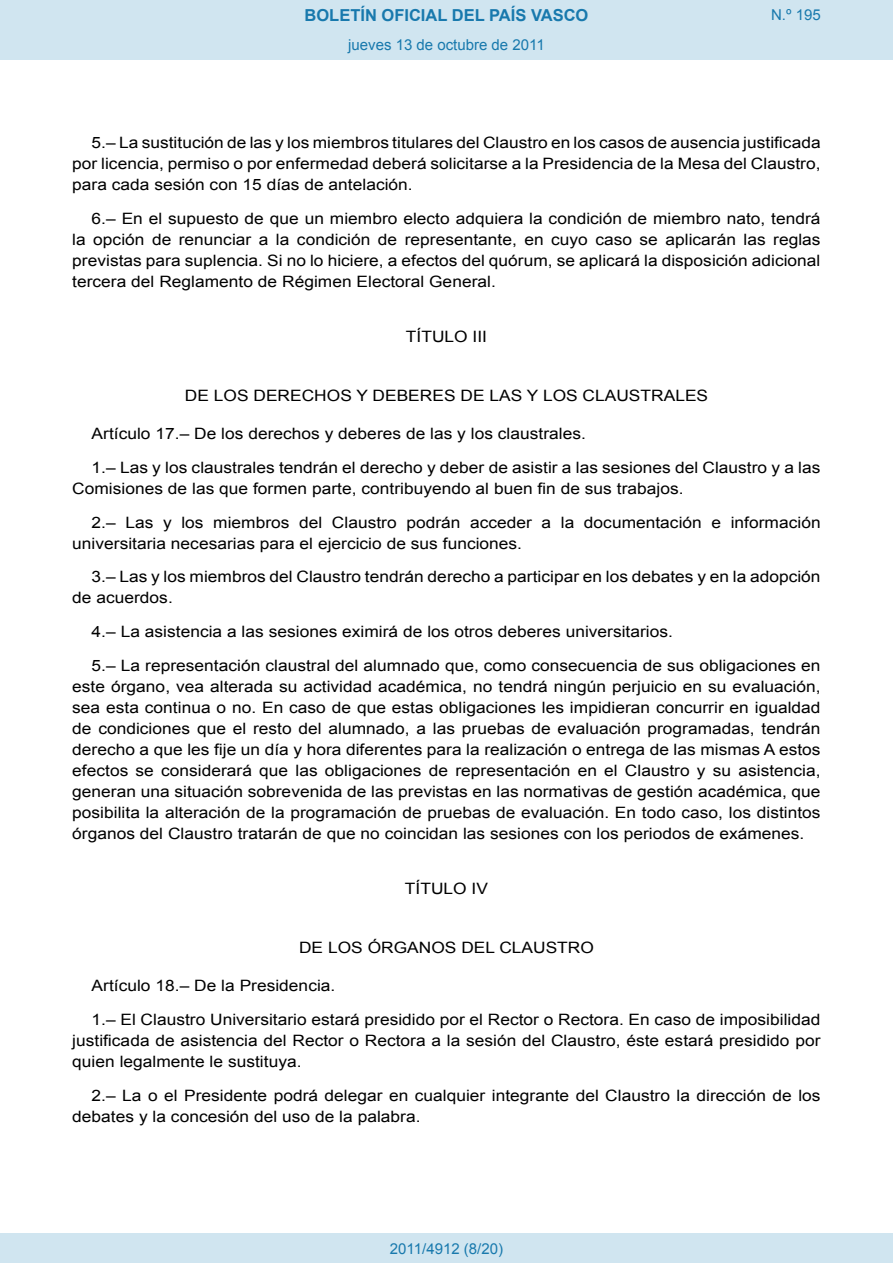
<style>
.page{position:relative;width:893px;height:1263px;background:#fff}
.page>*{position:absolute;margin:0;border:0;box-sizing:border-box;transform-origin:0 0}
.t1{font:700 16.5px "Arial";color:#1879ad}
.BOPVDetalle{font:15.6px/21px "Arial";color:#000;text-align:justify;scale:1.11 1}
.BOPVClave{font:15.6px "Arial";color:#000;scale:1.11 1}
.Paginacion_Centro{font:15px "Arial";color:#1879ad}
</style>
<div class="page">
<div style="left:0;top:0;width:893px;height:60px;background:#d0e5f0"></div>
<div style="left:0;top:1233px;width:893px;height:30px;background:#d0e5f0"></div>
<p class="t1" style="left:305px;top:4px;width:285px">BOLETÍN OFICIAL DEL PAÍS VASCO</p>
<p class="Paginacion_Centro" style="left:348px;top:35px;width:198px">jueves 13 de octubre de 2011</p>
<p class="Paginacion_Centro" style="left:771px;top:5px;width:51px">N.º 195</p>
<p class="BOPVDetalle" style="left:72px;top:132px;width:676px;text-indent:19px">5.– La sustitución de las y los miembros titulares del Claustro en los casos de ausencia justificada por licencia, permiso o por enfermedad deberá solicitarse a la Presidencia de la Mesa del Claustro, para cada sesión con 15 días de antelación.</p>
<p class="BOPVDetalle" style="left:72px;top:208px;width:676px;text-indent:19px">6.– En el supuesto de que un miembro electo adquiera la condición de miembro nato, tendrá la opción de renunciar a la condición de representante, en cuyo caso se aplicarán las reglas previstas para suplencia. Si no lo hiciere, a efectos del quórum, se aplicará la disposición adicional tercera del Reglamento de Régimen Electoral General.</p>
<p class="BOPVClave" style="left:406px;top:326px;width:75px">TÍTULO III</p>
<p class="BOPVClave" style="left:185px;top:385px;width:473px">DE LOS DERECHOS Y DEBERES DE LAS Y LOS CLAUSTRALES</p>
<p class="BOPVDetalle" style="left:92px;top:423px;width:447px">Artículo 17.– De los derechos y deberes de las y los claustrales.</p>
<p class="BOPVDetalle" style="left:72px;top:457px;width:676px;text-indent:19px">1.– Las y los claustrales tendrán el derecho y deber de asistir a las sesiones del Claustro y a las<br>Comisiones de las que formen parte, contribuyendo al buen fin de sus trabajos.</p>
<p class="BOPVDetalle" style="left:72px;top:512px;width:676px;text-indent:19px">2.– Las y los miembros del Claustro podrán acceder a la documentación e información universitaria necesarias para el ejercicio de sus funciones.</p>
<p class="BOPVDetalle" style="left:72px;top:567px;width:676px;text-indent:19px">3.– Las y los miembros del Claustro tendrán derecho a participar en los debates y en la adopción de acuerdos.</p>
<p class="BOPVDetalle" style="left:92px;top:621px;width:525px">4.– La asistencia a las sesiones eximirá de los otros deberes universitarios.</p>
<p class="BOPVDetalle" style="left:72px;top:655px;width:676px;text-indent:19px">5.– La representación claustral del alumnado que, como consecuencia de sus obligaciones en este órgano, vea alterada su actividad académica, no tendrá ningún perjuicio en su evaluación, sea esta continua o no. En caso de que estas obligaciones les impidieran concurrir en igualdad de condiciones que el resto del alumnado, a las pruebas de evaluación programadas, tendrán derecho a que les fije un día y hora diferentes para la realización o entrega de las mismas A estos efectos se considerará que las obligaciones de representación en el Claustro y su asistencia, generan una situación sobrevenida de las previstas en las normativas de gestión académica, que posibilita la alteración de la programación de pruebas de evaluación. En todo caso, los distintos órganos del Claustro tratarán de que no coincidan las sesiones con los periodos de exámenes.</p>
<p class="BOPVClave" style="left:405px;top:878px;width:76px">TÍTULO IV</p>
<p class="BOPVClave" style="left:299px;top:937px;width:267px">DE LOS ÓRGANOS DEL CLAUSTRO</p>
<p class="BOPVDetalle" style="left:92px;top:975px;width:221px">Artículo 18.– De la Presidencia.</p>
<p class="BOPVDetalle" style="left:72px;top:1009px;width:675px;text-indent:19px">1.– El Claustro Universitario estará presidido por el Rector o Rectora. En caso de imposibilidad justificada de asistencia del Rector o Rectora a la sesión del Claustro, éste estará presidido por quien legalmente le sustituya.</p>
<p class="BOPVDetalle" style="left:72px;top:1085px;width:676px;text-indent:19px">2.– La o el Presidente podrá delegar en cualquier integrante del Claustro la dirección de los debates y la concesión del uso de la palabra.</p>
<p class="Paginacion_Centro" style="left:390px;top:1238px;width:115px">2011/4912 (8/20)</p>
</div>
